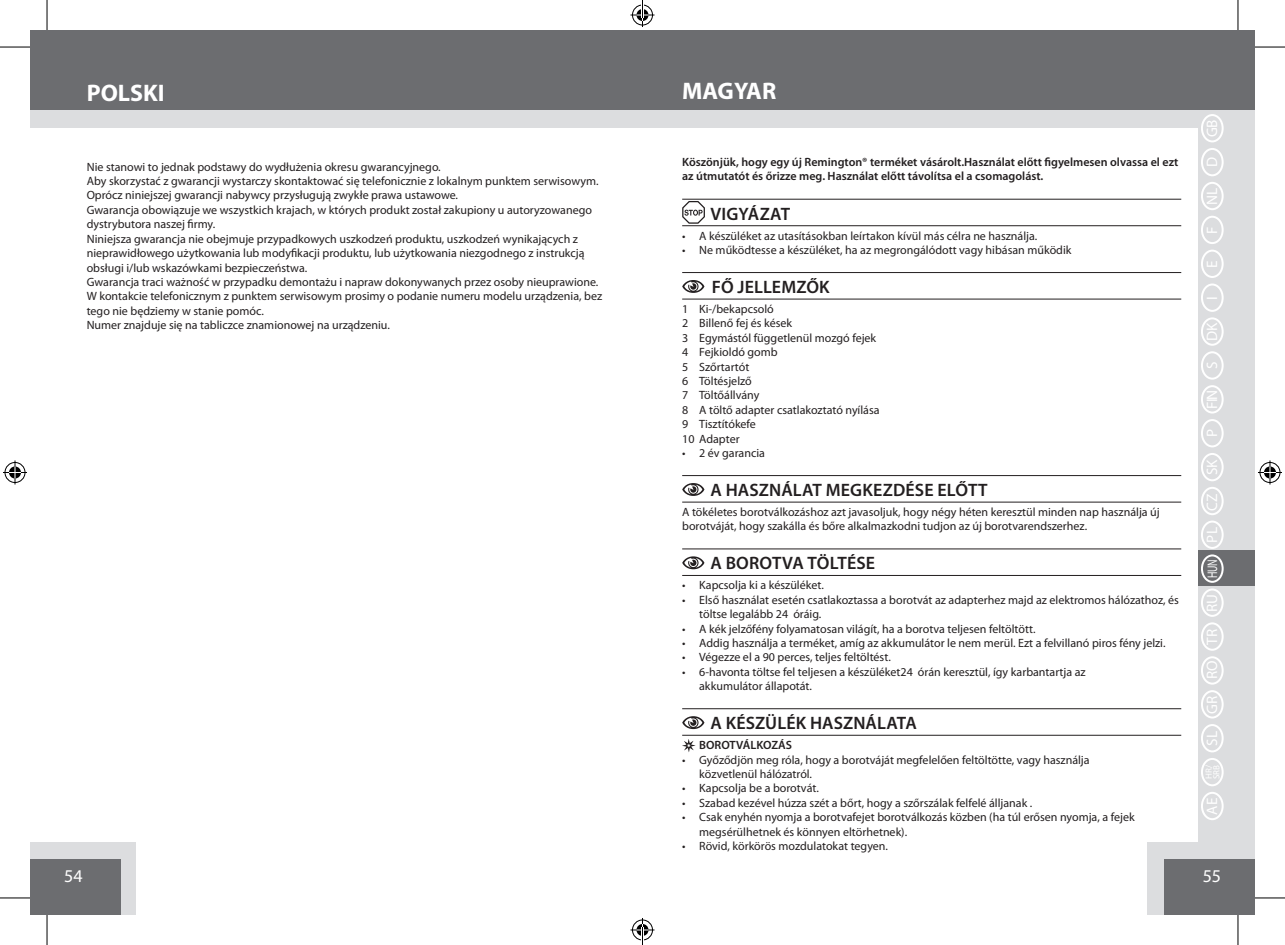
<style>
.page{position:relative;width:1285px;height:945px;background:#fff}
.page>*{position:absolute;margin:0;border:0;box-sizing:border-box;transform-origin:0 0}
.t1{font:700 24px "Myriad Pro";color:#fff}
.t2{font:600 18px "Myriad Pro";letter-spacing:.005em;color:#231f20}
.t3{font:18px "Myriad Pro";color:#fff}
.t4{font:15.2px "Myriad Pro";color:#fff}
.t5{font:14px "Myriad Pro";color:#fff;scale:.7 1}
.t6{font:12px/14.4px "Myriad Pro";color:#231f20}
.t7{font:600 12px/14.4px "Myriad Pro";color:#231f20}
.t8{font:9px/7.4px "Myriad Pro";color:#fff}
.s1{font-size:15.2px}
</style>
<div class="page">
<div style="left:30px;top:31px;width:1225px;height:96px;background:#dcdddf"></div>
<div style="left:30px;top:842px;width:106px;height:72px;background:#dcdddf"></div>
<div style="left:30px;top:859px;width:91px;height:55px;background:#6c6d70"></div>
<div style="left:30px;top:30px;width:612px;height:79px;background:#6c6d70"></div>
<div style="left:1147px;top:842px;width:108px;height:72px;background:#dcdddf"></div>
<div style="left:1198px;top:31px;width:57px;height:883px;background:#dcdddf"></div>
<div style="left:642px;top:30px;width:613px;height:79px;background:#6c6d70"></div>
<div style="left:1198px;top:550px;width:57px;height:35px;background:#6c6d70"></div>
<div style="left:1164px;top:859px;width:91px;height:55px;background:#6c6d70"></div>
<div style="left:1201px;top:114px;width:22px;height:28px;border:2px solid #fff;border-radius:50%"></div>
<div style="left:1201px;top:148px;width:22px;height:28px;border:2px solid #fff;border-radius:50%"></div>
<div style="left:1201px;top:182px;width:22px;height:28px;border:2px solid #fff;border-radius:50%"></div>
<div style="left:1201px;top:216px;width:22px;height:28px;border:2px solid #fff;border-radius:50%"></div>
<div style="left:1201px;top:249px;width:22px;height:29px;border:2px solid #fff;border-radius:50%"></div>
<div style="left:1201px;top:283px;width:22px;height:29px;border:2px solid #fff;border-radius:50%"></div>
<div style="left:1201px;top:317px;width:22px;height:29px;border:2px solid #fff;border-radius:50%"></div>
<div style="left:1201px;top:351px;width:22px;height:28px;border:2px solid #fff;border-radius:50%"></div>
<div style="left:1201px;top:385px;width:22px;height:28px;border:2px solid #fff;border-radius:50%"></div>
<div style="left:1201px;top:419px;width:22px;height:28px;border:2px solid #fff;border-radius:50%"></div>
<div style="left:1201px;top:453px;width:22px;height:28px;border:2px solid #fff;border-radius:50%"></div>
<div style="left:1201px;top:487px;width:22px;height:28px;border:2px solid #fff;border-radius:50%"></div>
<div style="left:1201px;top:554px;width:22px;height:28px;border:2px solid #fff;border-radius:50%"></div>
<div style="left:1201px;top:520px;width:22px;height:29px;border:2px solid #fff;border-radius:50%"></div>
<div style="left:1201px;top:588px;width:22px;height:28px;border:2px solid #fff;border-radius:50%"></div>
<div style="left:1201px;top:622px;width:22px;height:28px;border:2px solid #fff;border-radius:50%"></div>
<div style="left:1201px;top:656px;width:22px;height:28px;border:2px solid #fff;border-radius:50%"></div>
<div style="left:1201px;top:690px;width:22px;height:28px;border:2px solid #fff;border-radius:50%"></div>
<div style="left:1201px;top:724px;width:22px;height:28px;border:2px solid #fff;border-radius:50%"></div>
<div style="left:1201px;top:757px;width:22px;height:29px;border:2px solid #fff;border-radius:50%"></div>
<div style="left:1201px;top:791px;width:22px;height:29px;border:2px solid #fff;border-radius:50%"></div>
<hr style="left:682px;top:199px;width:499px;height:1px;background:#231f20">
<hr style="left:682px;top:225px;width:499px;height:1px;background:#231f20">
<hr style="left:682px;top:272px;width:499px;height:1px;background:#231f20">
<hr style="left:682px;top:298px;width:499px;height:1px;background:#231f20">
<hr style="left:682px;top:475px;width:499px;height:1px;background:#231f20">
<hr style="left:682px;top:501px;width:499px;height:1px;background:#231f20">
<hr style="left:682px;top:548px;width:499px;height:1px;background:#231f20">
<hr style="left:682px;top:575px;width:499px;height:1px;background:#231f20">
<hr style="left:682px;top:708px;width:499px;height:1px;background:#231f20">
<hr style="left:682px;top:734px;width:499px;height:1px;background:#231f20">
<svg style="left:682px;top:201px;width:23px;height:23px"></svg>
<svg style="left:682px;top:280px;width:22px;height:13px"></svg>
<svg style="left:682px;top:483px;width:22px;height:13px"></svg>
<svg style="left:682px;top:556px;width:22px;height:13px"></svg>
<svg style="left:682px;top:716px;width:22px;height:13px"></svg>
<svg style="left:682px;top:739px;width:13px;height:13px"></svg>
<hr style="left:0;top:47px;width:30px;height:1px;background:#000">
<hr style="left:1255px;top:47px;width:30px;height:1px;background:#000">
<hr style="left:0;top:897px;width:30px;height:1px;background:#000">
<hr style="left:1255px;top:897px;width:30px;height:1px;background:#000">
<hr style="left:47px;top:0;width:1px;height:30px;background:#000">
<hr style="left:47px;top:914px;width:1px;height:30px;background:#000">
<hr style="left:1237px;top:0;width:1px;height:30px;background:#000">
<hr style="left:1237px;top:914px;width:1px;height:30px;background:#000">
<svg style="left:3px;top:460px;width:24px;height:24px"></svg>
<svg style="left:1258px;top:460px;width:24px;height:24px"></svg>
<svg style="left:630px;top:0;width:24px;height:27px"></svg>
<svg style="left:630px;top:918px;width:24px;height:26px"></svg>
<h1 class="t1" style="left:87px;top:79px;width:79px">POLSKI</h1>
<h1 class="t1" style="left:682px;top:77px;width:96px">MAGYAR</h1>
<p class="t6" style="left:87px;top:160px;width:517px">Nie stanowi to jednak podstawy do wydłużenia okresu gwarancyjnego.<br>Aby skorzystać z gwarancji wystarczy skontaktować się telefonicznie z lokalnym punktem serwisowym.<br>Oprócz niniejszej gwarancji nabywcy przysługują zwykłe prawa ustawowe.<br>Gwarancja obowiązuje we wszystkich krajach, w których produkt został zakupiony u autoryzowanego dystrybutora naszej firmy.<br>Niniejsza gwarancja nie obejmuje przypadkowych uszkodzeń produktu, uszkodzeń wynikających z nieprawidłowego użytkowania lub modyfikacji produktu, lub użytkowania niezgodnego z instrukcją obsługi i/lub wskazówkami bezpieczeństwa.<br>Gwarancja traci ważność w przypadku demontażu i napraw dokonywanych przez osoby nieuprawione.<br>W kontakcie telefonicznym z punktem serwisowym prosimy o podanie numeru modelu urządzenia, bez tego nie będziemy w stanie pomóc.<br>Numer znajduje się na tabliczce znamionowej na urządzeniu.</p>
<p class="t7" style="left:682px;top:155px;width:497px">Köszönjük, hogy egy új Remington® terméket vásárolt.Használat előtt figyelmesen olvassa el ezt az útmutatót és őrizze meg. Használat előtt távolítsa el a csomagolást.</p>
<h2 class="t2" style="left:710px;top:203px;width:81px">VIGYÁZAT</h2>
<p class="t6" style="left:682px;top:229px;width:357px">• A készüléket az utasításokban leírtakon kívül más célra ne használja.</p>
<p class="t6" style="left:682px;top:243px;width:391px">• Ne működtesse a készüléket, ha az megrongálódott vagy hibásan működik</p>
<h2 class="t2" style="left:712px;top:277px;width:119px">FŐ JELLEMZŐK</h2>
<p class="t6" style="left:682px;top:302px;width:199px">1 Ki-/bekapcsoló<br>2 Billenő fej és kések<br>3 Egymástól függetlenül mozgó fejek<br>4 Fejkioldó gomb<br>5 Szőrtartót<br>6 Töltésjelző<br>7 Töltőállvány<br>8 A töltő adapter csatlakoztató nyílása<br>9 Tisztítókefe<br>10 Adapter</p>
<p class="t6" style="left:682px;top:446px;width:84px">• 2 év garancia</p>
<h2 class="t2" style="left:710px;top:480px;width:279px">A HASZNÁLAT MEGKEZDÉSE ELŐTT</h2>
<p class="t6" style="left:682px;top:505px;width:479px">A tökéletes borotválkozáshoz azt javasoljuk, hogy négy héten keresztül minden nap használja új borotváját, hogy szakálla és bőre alkalmazkodni tudjon az új borotvarendszerhez.</p>
<h2 class="t2" style="left:710px;top:553px;width:166px">A BOROTVA TÖLTÉSE</h2>
<p class="t6" style="left:682px;top:578px;width:143px">• Kapcsolja ki a készüléket.</p>
<p class="t6" style="left:699px;top:592px;width:481px;text-indent:-17px">• Első használat esetén csatlakoztassa a borotvát az adapterhez majd az elektromos hálózathoz, és töltse legalább 24 óráig.</p>
<p class="t6" style="left:682px;top:621px;width:355px">• A kék jelzőfény folyamatosan világít, ha a borotva teljesen feltöltött.</p>
<p class="t6" style="left:682px;top:636px;width:485px">• Addig használja a terméket, amíg az akkumulátor le nem merül. Ezt a felvillanó piros fény jelzi.</p>
<p class="t6" style="left:682px;top:650px;width:210px">• Végezze el a 90 perces, teljes feltöltést.</p>
<p class="t6" style="left:699px;top:664px;width:388px;text-indent:-17px">• 6-havonta töltse fel teljesen a készüléket24 órán keresztül, így karbantartja az akkumulátor állapotát.</p>
<h2 class="t2" style="left:710px;top:713px;width:208px">A KÉSZÜLÉK HASZNÁLATA</h2>
<p class="t7" style="left:699px;top:738px;width:94px">BOROTVÁLKOZÁS</p>
<p class="t6" style="left:699px;top:752px;width:392px;text-indent:-17px">• Győződjön meg róla, hogy a borotváját megfelelően feltöltötte, vagy használja közvetlenül hálózatról.</p>
<p class="t6" style="left:682px;top:781px;width:138px">• Kapcsolja be a borotvát.</p>
<p class="t6" style="left:682px;top:795px;width:352px">• Szabad kezével húzza szét a bőrt, hogy a szőrszálak felfelé álljanak .</p>
<p class="t6" style="left:699px;top:810px;width:437px;text-indent:-17px">• Csak enyhén nyomja a borotvafejet borotválkozás közben (ha túl erősen nyomja, a fejek megsérülhetnek és könnyen eltörhetnek).</p>
<p class="t6" style="left:682px;top:839px;width:207px">• Rövid, körkörös mozdulatokat tegyen.</p>
<p class="t4" style="left:1203px;top:137px;width:20px;rotate:-90deg">GB</p>
<p class="t4" style="left:1203px;top:167px;width:12px;rotate:-90deg">D</p>
<p class="t4" style="left:1203px;top:205px;width:19px;rotate:-90deg">NL</p>
<p class="t4" style="left:1203px;top:234px;width:9px;rotate:-90deg">F</p>
<p class="t4" style="left:1203px;top:268px;width:9px;rotate:-90deg">E</p>
<p class="t4" style="left:1203px;top:299px;width:5px;rotate:-90deg">I</p>
<p class="t4" style="left:1203px;top:341px;width:20px;rotate:-90deg">DK</p>
<p class="t4" style="left:1203px;top:369px;width:9px;rotate:-90deg">S</p>
<p class="t4" style="left:1203px;top:409px;width:21px;rotate:-90deg">FIN</p>
<p class="t4" style="left:1203px;top:437px;width:10px;rotate:-90deg">P</p>
<p class="t4" style="left:1203px;top:475px;width:17px;rotate:-90deg">SK</p>
<p class="t4" style="left:1203px;top:510px;width:19px;rotate:-90deg">CZ</p>
<p class="t5" style="left:1204px;top:578px;width:74px;rotate:-90deg">HUN <span class="s1">PL</span></p>
<p class="t4" style="left:1203px;top:611px;width:19px;rotate:-90deg">RU</p>
<p class="t4" style="left:1203px;top:644px;width:17px;rotate:-90deg">TR</p>
<p class="t4" style="left:1203px;top:679px;width:20px;rotate:-90deg">RO</p>
<p class="t4" style="left:1203px;top:714px;width:19px;rotate:-90deg">GR</p>
<p class="t4" style="left:1203px;top:745px;width:16px;rotate:-90deg">SL</p>
<p class="t8" style="left:1205px;top:779px;width:16px;rotate:-90deg">HR/<br>SRB</p>
<p class="t4" style="left:1203px;top:814px;width:18px;rotate:-90deg">AE</p>
<h2 class="t3" style="left:64px;top:865px;width:20px">54</h2>
<h2 class="t3" style="left:1203px;top:865px;width:19px">55</h2>
</div>
